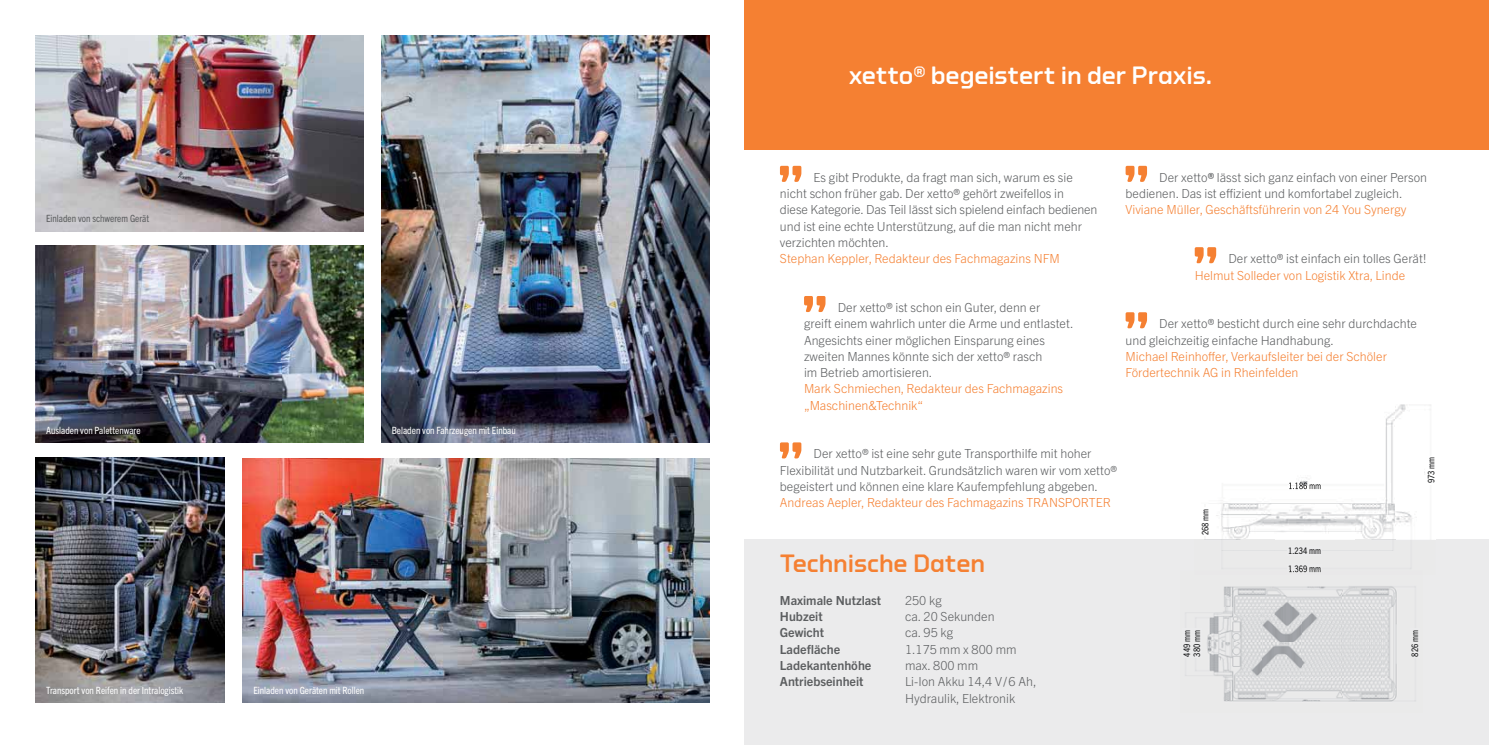
<style>
.page{position:relative;width:1489px;height:745px;background:#fff}
.page>*{position:absolute;margin:0;border:0;box-sizing:border-box;transform-origin:0 0}
.t1{font:500 25px "Torque";letter-spacing:-.005em;color:#fff}
.t2{font:500 25px "Torque";letter-spacing:-.005em;color:#f58032}
.t3{font:300 12.5px/16.2px "Trade Gothic Next LT Pro";color:#5c5e60}
.t4{font:300 12.5px/16.2px "Trade Gothic Next LT Pro";color:#f58032}
.t5{font:700 12.5px "Trade Gothic Next LT Pro";color:#5c5e60}
.t6{font:condensed 10px "Trade Gothic Next LT Pro";color:#fff}
.t7{font:condensed 10px "Trade Gothic Next LT Pro";color:#5c5e60}
.t8{font:condensed 9px/17.5px "Trade Gothic Next LT Pro";color:#111213}
.s1{font-weight:700}
</style>
<div class="page">
<div style="left:744px;top:0;width:744px;height:149px;background:#f58032"></div>
<div style="left:744px;top:539px;width:744px;height:205px;background:#ebebec"></div>
<img style="left:35px;top:457px;width:190px;height:245px">
<img style="left:243px;top:458px;width:466px;height:244px">
<svg style="left:1125px;top:312px;width:21px;height:16px"></svg>
<svg style="left:1125px;top:166px;width:21px;height:16px"></svg>
<svg style="left:780px;top:166px;width:21px;height:16px"></svg>
<svg style="left:780px;top:442px;width:21px;height:16px"></svg>
<img style="left:35px;top:245px;width:328px;height:197px">
<img style="left:381px;top:35px;width:328px;height:407px">
<img style="left:35px;top:35px;width:328px;height:196px">
<svg style="left:1194px;top:247px;width:22px;height:16px"></svg>
<svg style="left:804px;top:296px;width:21px;height:16px"></svg>
<img style="left:1216px;top:404px;width:215px;height:135px">
<img style="left:1204px;top:539px;width:191px;height:30px">
<img style="left:1395px;top:539px;width:40px;height:30px">
<img style="left:1287px;top:480px;width:34px;height:10px">
<img style="left:1288px;top:482px;width:32px;height:7px">
<div style="left:1426px;top:455px;width:9px;height:29px;background:#fff"></div>
<div style="left:1287px;top:546px;width:34px;height:9px;background:#ebebec"></div>
<div style="left:1287px;top:563px;width:34px;height:9px;background:#ebebec"></div>
<img style="left:1185px;top:605px;width:231px;height:97px">
<img style="left:1224px;top:586px;width:192px;height:19px">
<img style="left:1289px;top:572px;width:32px;height:1px">
<img style="left:1289px;top:570px;width:32px;height:2px">
<div style="left:1409px;top:628px;width:10px;height:29px;background:#ebebec"></div>
<div style="left:1191px;top:628px;width:10px;height:29px;background:#ebebec"></div>
<div style="left:1181px;top:628px;width:10px;height:29px;background:#ebebec"></div>
<p class="t7" style="left:46px;top:215px;width:105px">Einladen von schwerem Gerät</p>
<p class="t6" style="left:46px;top:426px;width:96px">Ausladen von Palettenware</p>
<p class="t6" style="left:392px;top:426px;width:126px">Beladen von Fahrzeugen mit Einbau</p>
<p class="t6" style="left:46px;top:686px;width:139px">Transport von Reifen in der Intralogistik</p>
<p class="t6" style="left:253px;top:686px;width:112px">Einladen von Geräten mit Rollen</p>
<h1 class="t1" style="left:849px;top:66px;width:364px">xetto® begeistert in der Praxis.</h1>
<p class="t3" style="left:780px;top:170px;width:319px;text-indent:34px">Es gibt Produkte, da fragt man sich, warum es sie nicht schon früher gab. Der xetto® gehört zweifellos in<br>diese Kategorie. Das Teil lässt sich spielend einfach bedienen und ist eine echte Unterstützung, auf die man nicht mehr verzichten möchten.</p>
<p class="t4" style="left:780px;top:251px;width:281px">Stephan Keppler, Redakteur des Fachmagazins NFM</p>
<p class="t3" style="left:804px;top:300px;width:271px;text-indent:34px">Der xetto® ist schon ein Guter, denn er<br>greift einem wahrlich unter die Arme und ent lastet.<br>Angesichts einer möglichen Einsparung eines zweiten Mannes könnte sich der xetto® rasch<br>im Betrieb amortisieren.</p>
<p class="t4" style="left:804px;top:381px;width:260px">Mark Schmiechen, Redakteur des Fachmagazins „Maschinen&amp;Technik“</p>
<p class="t3" style="left:1125px;top:170px;width:303px;text-indent:34px">Der xetto<span class="s1">®</span> lässt sich ganz einfach von einer Person bedienen. Das ist effizient und komfortabel zugleich.</p>
<p class="t4" style="left:1125px;top:203px;width:282px">Viviane Müller, Geschäftsführerin von 24 You Synergy</p>
<p class="t3" style="left:1228px;top:251px;width:199px">Der xetto® ist einfach ein tolles Gerät!</p>
<p class="t4" style="left:1194px;top:268px;width:212px">Helmut Solleder von Logistik Xtra, Linde</p>
<p class="t3" style="left:1125px;top:316px;width:293px;text-indent:34px">Der xetto® besticht durch eine sehr durchdachte und gleichzeitig einfache Handhabung.</p>
<p class="t4" style="left:1125px;top:349px;width:263px">Michael Reinhoffer, Verkaufsleiter bei der Schöler<br>Fördertechnik AG in Rheinfelden</p>
<p class="t3" style="left:780px;top:446px;width:339px;text-indent:34px">Der xetto® ist eine sehr gute Transporthilfe mit hoher<br>Flexibilität und Nutzbarkeit. Grundsätzlich waren wir vom xetto® begeistert und können eine klare Kaufempfehlung abgeben.</p>
<p class="t4" style="left:780px;top:495px;width:332px">Andreas Aepler, Redakteur des Fachmagazins TRANSPORTER</p>
<h1 class="t2" style="left:780px;top:554px;width:206px">Technische Daten</h1>
<p class="t5" style="left:780px;top:595px;width:103px">Maximale Nutzlast</p>
<p class="t3" style="left:905px;top:593px;width:38px">250 kg</p>
<p class="t5" style="left:780px;top:612px;width:44px">Hubzeit</p>
<p class="t3" style="left:905px;top:609px;width:91px">ca. 20 Sekunden</p>
<p class="t5" style="left:780px;top:628px;width:46px">Gewicht</p>
<p class="t3" style="left:905px;top:625px;width:50px">ca. 95 kg</p>
<p class="t5" style="left:780px;top:644px;width:62px">Ladefläche</p>
<p class="t3" style="left:905px;top:641px;width:113px">1.175 mm x 800 mm</p>
<p class="t5" style="left:780px;top:660px;width:93px">Ladekantenhöhe</p>
<p class="t3" style="left:905px;top:658px;width:75px">max. 800 mm</p>
<p class="t5" style="left:780px;top:677px;width:85px">Antriebseinheit</p>
<p class="t3" style="left:905px;top:674px;width:133px">Li-Ion Akku 14,4 V / 6 Ah,<br>Hydraulik, Elektronik</p>
<p class="t8" style="left:1197px;top:535px;width:28px;rotate:-90deg">268 mm</p>
<p class="t8" style="left:1287px;top:543px;width:34px">1.234 mm<br>1.369 mm</p>
<p class="t8" style="left:1423px;top:483px;width:28px;rotate:-90deg">973 mm</p>
<p class="t8" style="left:1182px;top:656px;width:28px;line-height:10.1px;rotate:-90deg">449 mm<br>380 mm</p>
<p class="t8" style="left:1407px;top:656px;width:28px;rotate:-90deg">826 mm</p>
</div>
